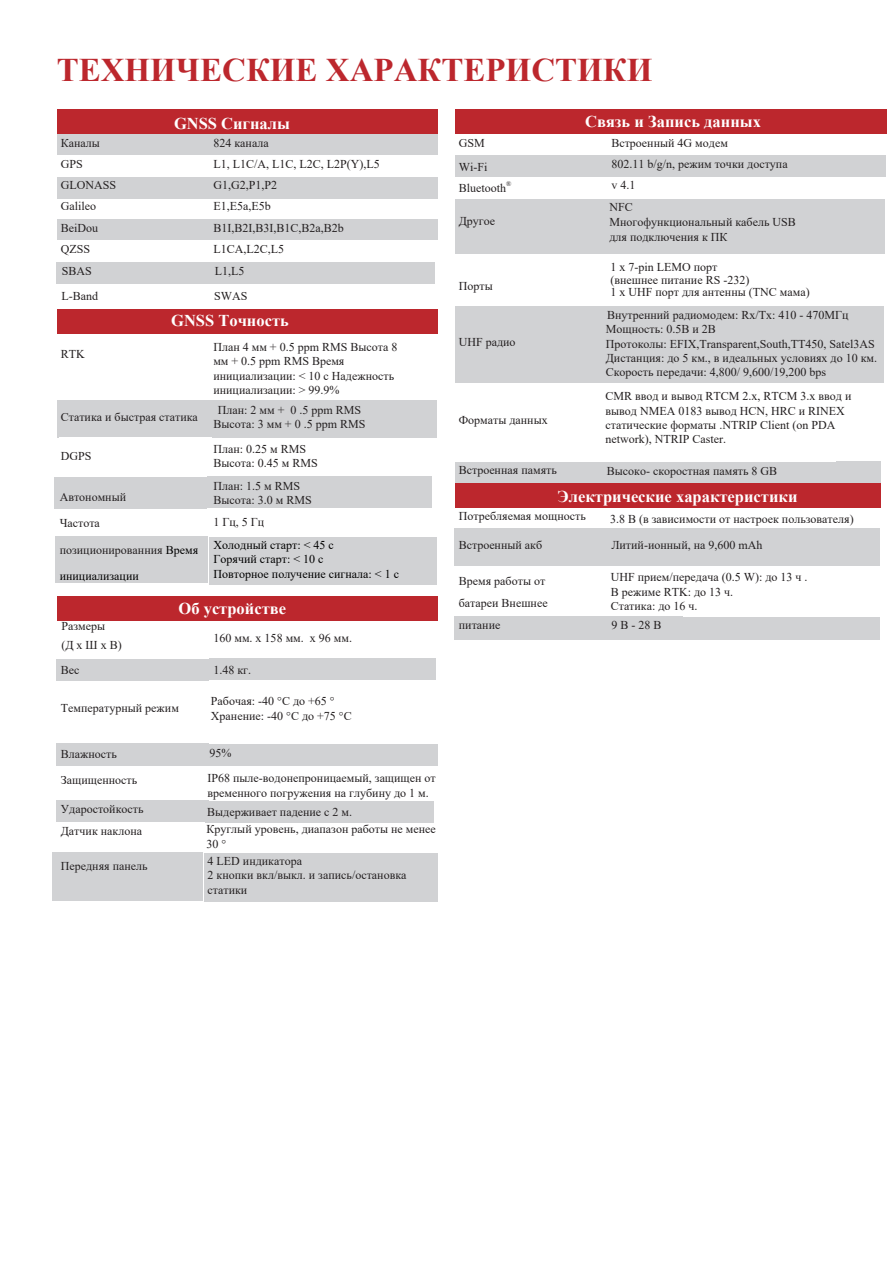
<style>
.page{position:relative;width:893px;height:1263px;background:#fff}
.page>*{position:absolute;margin:0;border:0;box-sizing:border-box;transform-origin:0 0}
.t1{font:700 33px "Times New Roman";color:#bc272d}
.t2{font:700 16.5px "Times New Roman";color:#fff}
.t3{font:12px/14.4px "Times New Roman";color:#231f20}
.t4{font:12px/14.4px "Times New Roman";color:#000}
.t5{font:7.05px "Times New Roman";color:#231f20}
.s1{color:#000}
</style>
<div class="page">
<div style="left:55px;top:536px;width:152px;height:46px;background:#d1d2d4"></div>
<div style="left:209px;top:401px;width:228px;height:37px;background:#d1d2d4"></div>
<div style="left:454px;top:616px;width:228px;height:24px;background:#d1d2d4"></div>
<div style="left:454px;top:529px;width:228px;height:37px;background:#d1d2d4"></div>
<div style="left:608px;top:617px;width:271px;height:23px;background:#d1d2d4"></div>
<div style="left:608px;top:529px;width:272px;height:37px;background:#d1d2d4"></div>
<div style="left:56px;top:800px;width:153px;height:22px;background:#d1d2d4"></div>
<div style="left:206px;top:801px;width:228px;height:21px;background:#d1d2d4"></div>
<div style="left:56px;top:743px;width:153px;height:22px;background:#d1d2d4"></div>
<div style="left:210px;top:744px;width:228px;height:21px;background:#d1d2d4"></div>
<div style="left:210px;top:659px;width:226px;height:21px;background:#d1d2d4"></div>
<div style="left:57px;top:134px;width:153px;height:22px;background:#d1d2d4"></div>
<div style="left:455px;top:156px;width:153px;height:21px;background:#d1d2d4"></div>
<div style="left:455px;top:198px;width:153px;height:55px;background:#d1d2d4"></div>
<div style="left:455px;top:462px;width:153px;height:21px;background:#d1d2d4"></div>
<div style="left:208px;top:476px;width:224px;height:32px;background:#d1d2d4"></div>
<div style="left:56px;top:659px;width:153px;height:21px;background:#d1d2d4"></div>
<div style="left:57px;top:177px;width:153px;height:21px;background:#d1d2d4"></div>
<div style="left:57px;top:219px;width:153px;height:22px;background:#d1d2d4"></div>
<div style="left:57px;top:401px;width:153px;height:37px;background:#d1d2d4"></div>
<div style="left:54px;top:477px;width:152px;height:32px;background:#d1d2d4"></div>
<div style="left:52px;top:852px;width:151px;height:49px;background:#d1d2d4"></div>
<div style="left:210px;top:134px;width:228px;height:22px;background:#d1d2d4"></div>
<div style="left:608px;top:156px;width:278px;height:21px;background:#d1d2d4"></div>
<div style="left:608px;top:198px;width:276px;height:55px;background:#d1d2d4"></div>
<div style="left:608px;top:462px;width:273px;height:21px;background:#d1d2d4"></div>
<div style="left:210px;top:537px;width:227px;height:47px;background:#d1d2d4"></div>
<div style="left:210px;top:177px;width:228px;height:21px;background:#d1d2d4"></div>
<div style="left:210px;top:219px;width:228px;height:22px;background:#d1d2d4"></div>
<div style="left:205px;top:853px;width:233px;height:48px;background:#d1d2d4"></div>
<div style="left:57px;top:109px;width:381px;height:25px;background:#bc272d"></div>
<div style="left:455px;top:109px;width:432px;height:25px;background:#bc272d"></div>
<div style="left:455px;top:483px;width:426px;height:25px;background:#bc272d"></div>
<div style="left:57px;top:309px;width:381px;height:25px;background:#bc272d"></div>
<div style="left:57px;top:596px;width:381px;height:24px;background:#bc272d"></div>
<div style="left:455px;top:306px;width:153px;height:77px;background:#d1d2d4"></div>
<div style="left:608px;top:306px;width:276px;height:77px;background:#d1d2d4"></div>
<div style="left:56px;top:262px;width:153px;height:22px;background:#d1d2d4"></div>
<div style="left:207px;top:262px;width:228px;height:22px;background:#d1d2d4"></div>
<p class="t1" style="left:57px;top:46px;width:597px">ТЕХНИЧЕСКИЕ ХАРАКТЕРИСТИКИ</p>
<p class="t2" style="left:174px;top:112px;width:118px">GNSS Сигналы</p>
<p class="t2" style="left:585px;top:109px;width:177px">Связь и Запись данных</p>
<p class="t3" style="left:61px;top:135px;width:41px">Каналы</p>
<p class="t3" style="left:213px;top:135px;width:57px">824 канала</p>
<p class="t3" style="left:459px;top:135px;width:28px">GSM</p>
<p class="t3" style="left:611px;top:135px;width:118px">Встроенный 4G модем</p>
<p class="t3" style="left:61px;top:156px;width:24px">GPS</p>
<p class="t3" style="left:61px;top:178px;width:57px">GLONASS</p>
<p class="t3" style="left:61px;top:199px;width:37px">Galileo</p>
<p class="t3" style="left:61px;top:220px;width:39px">BeiDou</p>
<p class="t3" style="left:61px;top:241px;width:31px">QZSS</p>
<p class="t3" style="left:213px;top:153px;width:168px;line-height:21.3px">L1, L1C/A, L1C, L2C, L2P(Y),L5<br>G1,G2,P1,P2<br>E1,E5a,E5b<br>B1I,B2I,B3I,B1C,B2a,B2b</p>
<p class="t3" style="left:213px;top:241px;width:72px">L1CA,L2C,L5</p>
<p class="t3" style="left:459px;top:156px;width:49px;line-height:21px">Wi-Fi<br>Bluetooth</p>
<p class="t5" style="left:506px;top:179px;width:7px">®</p>
<p class="t3" style="left:459px;top:214px;width:38px">Другое</p>
<p class="t3" style="left:611px;top:156px;width:178px">802.11 b/g/n, режим точки доступа</p>
<p class="t3" style="left:611px;top:178px;width:25px">v 4.1</p>
<p class="t3" style="left:609px;top:200px;width:188px">NFC<br>Многофункциональный кабель USB для подключения к ПК</p>
<p class="t3" style="left:62px;top:264px;width:32px">SBAS</p>
<p class="t3" style="left:215px;top:264px;width:31px">L1,L5</p>
<p class="t3" style="left:61px;top:288px;width:38px">L-Band</p>
<p class="t3" style="left:214px;top:288px;width:35px">SWAS</p>
<p class="t3" style="left:61px;top:347px;width:25px">RTK</p>
<h2 class="t2" style="left:171px;top:308px;width:119px">GNSS Точность</h2>
<p class="t3" style="left:213px;top:339px;width:186px">План 4 мм + 0.5 ppm RMS Высота 8 мм + 0.5 ppm RMS Время инициализации: &lt; 10 с Надежность инициализации: &gt; 99.9%</p>
<p class="t3" style="left:61px;top:410px;width:139px">Статика и быстрая статика</p>
<p class="t3" style="left:61px;top:448px;width:32px">DGPS</p>
<p class="t3" style="left:60px;top:489px;width:68px">Автономный</p>
<p class="t3" style="left:60px;top:515px;width:42px">Частота</p>
<p class="t3" style="left:60px;top:542px;width:140px">позиционированния <span class="s1">Время</span></p>
<p class="t4" style="left:60px;top:568px;width:81px">инициализации</p>
<p class="t3" style="left:213px;top:402px;width:153px;text-align:center">План: 2 мм + 0 .5 ppm RMS<br>Высота: 3 мм + 0 .5 ppm RMS</p>
<p class="t3" style="left:213px;top:441px;width:106px">План: 0.25 м RMS<br>Высота: 0.45 м RMS</p>
<p class="t3" style="left:213px;top:478px;width:100px">План: 1.5 м RMS<br>Высота: 3.0 м RMS</p>
<p class="t3" style="left:213px;top:515px;width:52px">1 Гц, 5 Гц</p>
<p class="t4" style="left:214px;top:537px;width:187px">Холодный старт: &lt; 45 с<br>Горячий старт: &lt; 10 с<br>Повторное получение сигнала: &lt; 1 с</p>
<p class="t3" style="left:62px;top:619px;width:45px">Размеры</p>
<p class="t3" style="left:61px;top:637px;width:62px">(Д x Ш x В)</p>
<p class="t2" style="left:179px;top:596px;width:109px">Об устройстве</p>
<p class="t3" style="left:213px;top:630px;width:140px">160 мм. x 158 мм. x 96 мм.</p>
<p class="t3" style="left:61px;top:662px;width:20px">Вес</p>
<p class="t3" style="left:61px;top:701px;width:120px">Температурный режим</p>
<p class="t3" style="left:213px;top:662px;width:39px">1.48 кг.</p>
<p class="t3" style="left:211px;top:694px;width:142px">Рабочая: -40 °C до +65 °<br>Хранение: -40 °C до +75 °C</p>
<p class="t3" style="left:61px;top:741px;width:78px;line-height:25.7px">Влажность<br>Защищенность</p>
<p class="t3" style="left:210px;top:746px;width:23px">95%</p>
<p class="t3" style="left:207px;top:771px;width:230px">IP68 пыле-водонепроницаемый, защищен от временного погружения на глубину до 1 м.</p>
<p class="t3" style="left:61px;top:798px;width:84px;line-height:21.3px">Ударостойкость<br>Датчик наклона</p>
<p class="t3" style="left:206px;top:802px;width:231px;line-height:17.4px">Выдерживает падение с 2 м.<br>Круглый уровень, диапазон работы не менее</p>
<p class="t3" style="left:206px;top:836px;width:21px">30 °</p>
<p class="t3" style="left:61px;top:858px;width:88px">Передняя панель</p>
<p class="t3" style="left:208px;top:853px;width:200px">4 LED индикатора<br>2 кнопки вкл/выкл. и запись/остановка статики</p>
<p class="t3" style="left:459px;top:279px;width:35px">Порты</p>
<p class="t3" style="left:459px;top:334px;width:58px">UHF радио</p>
<p class="t3" style="left:459px;top:412px;width:91px">Форматы данных</p>
<p class="t3" style="left:459px;top:462px;width:100px">Встроенная память</p>
<p class="t3" style="left:610px;top:261px;width:201px;line-height:12.5px">1 x 7-pin LEMO порт<br>(внешнее питание RS -232)<br>1 x UHF порт для антенны (TNC мама)</p>
<p class="t3" style="left:606px;top:307px;width:273px">Внутренний радиомодем: Rx/Tx: 410 - 470МГц Мощность: 0.5В и 2В<br>Протоколы: EFIX,Transparent,South,TT450, Satel3AS Дистанция: до 5 км., в идеальных условиях до 10 км.<br>Скорость передачи: 4,800/ 9,600/19,200 bps</p>
<p class="t3" style="left:605px;top:389px;width:247px">CMR ввод и вывод RTCM 2.x, RTCM 3.x ввод и вывод NMEA 0183 вывод HCN, HRC и RINEX статические форматы .NTRIP Client (on PDA network), NTRIP Caster.</p>
<p class="t3" style="left:607px;top:464px;width:172px">Высоко- скоростная память 8 GB</p>
<p class="t2" style="left:558px;top:484px;width:241px">Электрические характеристики</p>
<p class="t3" style="left:459px;top:508px;width:128px">Потребляемая мощность</p>
<p class="t3" style="left:459px;top:538px;width:85px">Встроенный акб</p>
<p class="t3" style="left:459px;top:570px;width:90px;line-height:21.6px">Время работы от батареи Внешнее питание</p>
<p class="t3" style="left:610px;top:511px;width:245px">3.8 В (в зависимости от настроек пользователя)</p>
<p class="t3" style="left:611px;top:537px;width:153px">Литий-ионный, на 9,600 mAh</p>
<p class="t3" style="left:611px;top:570px;width:198px">UHF прием/передача (0.5 W): до 13 ч .<br>В режиме RTK: до 13 ч.<br>Статика: до 16 ч.</p>
<p class="t3" style="left:611px;top:618px;width:52px">9 В - 28 В</p>
</div>
